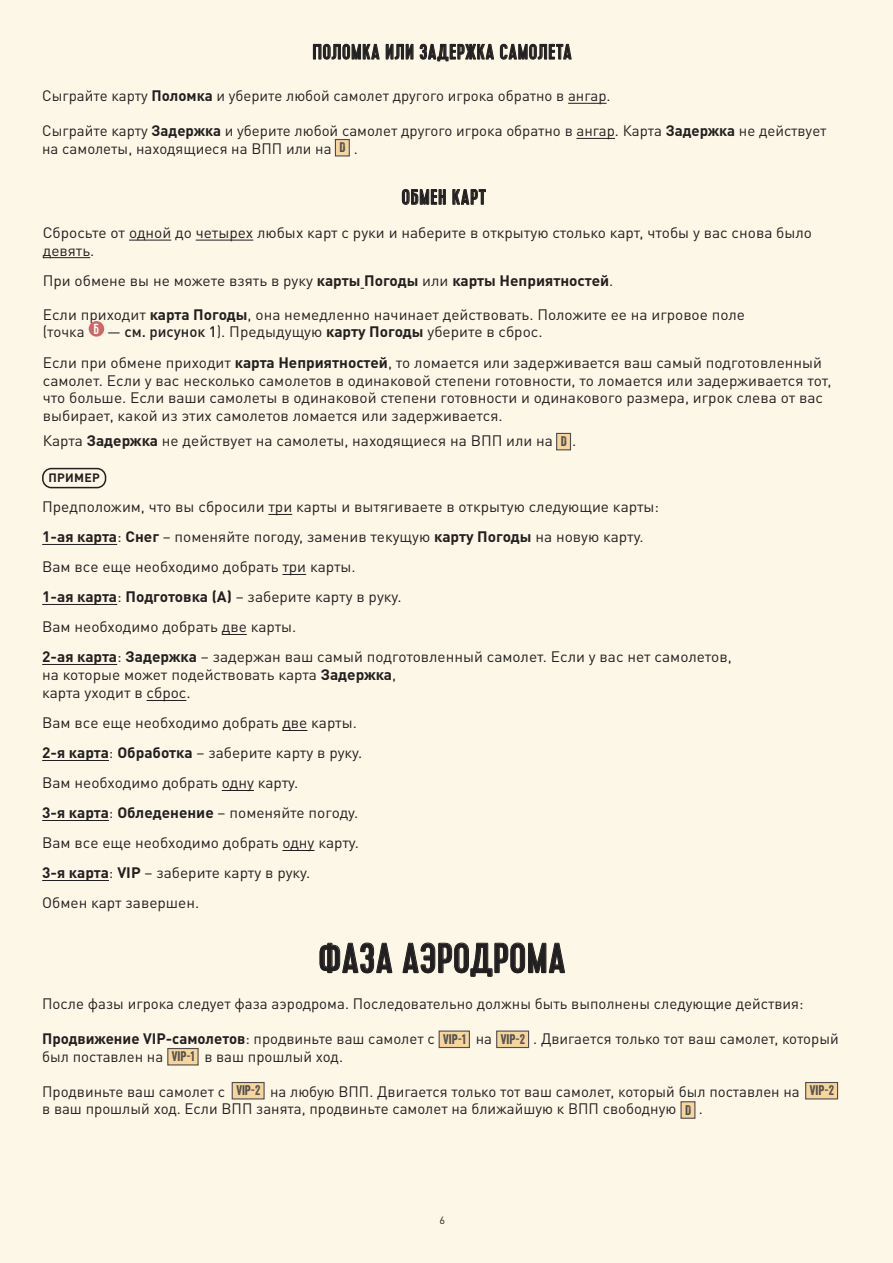
<style>
.page{position:relative;width:893px;height:1263px;background:#fdf5e2}
.page>*{position:absolute;margin:0;border:0;box-sizing:border-box;transform-origin:0 0}
.t1{font:500 42px "Cervo";color:#221f20}
.t2{font:500 21px "Cervo";letter-spacing:.03em;color:#221f20}
.t3{font:15px/30px "DIN Pro";color:#221f20}
.t4{font:700 15px "DIN Pro";color:#221f20}
.t5{font:500 14.55px "Cervo";color:#fff}
.t6{font:13.5px "Veneer";color:#4e4d4b}
.t7{font:700 12px "DIN Pro";letter-spacing:.02em;color:#221f20}
.t8{font:10.5px "DIN Pro";color:#221f20}
.s1{font-weight:700}
.s2{font-weight:500}
.s3{font-weight:400}
</style>
<div class="page">
<svg style="left:268px;top:514px;width:24px;height:1px"></svg>
<hr style="left:42px;top:544px;width:75px;height:1px;background:#221f20">
<svg style="left:282px;top:574px;width:24px;height:1px"></svg>
<hr style="left:42px;top:604px;width:75px;height:1px;background:#221f20">
<svg style="left:222px;top:634px;width:25px;height:1px"></svg>
<hr style="left:42px;top:664px;width:75px;height:1px;background:#221f20">
<hr style="left:147px;top:700px;width:39px;height:1px;background:#221f20">
<svg style="left:282px;top:730px;width:25px;height:1px"></svg>
<hr style="left:42px;top:760px;width:67px;height:1px;background:#221f20">
<hr style="left:222px;top:790px;width:32px;height:1px;background:#221f20">
<hr style="left:42px;top:820px;width:67px;height:1px;background:#221f20">
<hr style="left:282px;top:850px;width:32px;height:1px;background:#221f20">
<hr style="left:42px;top:880px;width:67px;height:1px;background:#221f20">
<div style="left:42px;top:468px;width:64px;height:20px;border:2px solid #221f20;border-radius:9px"></div>
<div style="left:556px;top:433px;width:15px;height:17px;background:#f6d59e;border:1px solid #4e4d4b"></div>
<div style="left:439px;top:1030px;width:31px;height:18px;background:#f6d59e;border:1px solid #4e4d4b"></div>
<div style="left:167px;top:1048px;width:32px;height:17px;background:#f6d59e;border:1px solid #4e4d4b"></div>
<div style="left:496px;top:1030px;width:33px;height:18px;background:#f6d59e;border:1px solid #4e4d4b"></div>
<hr style="left:568px;top:103px;width:39px;height:1px;background:#221f20">
<hr style="left:576px;top:138px;width:39px;height:1px;background:#221f20">
<div style="left:335px;top:139px;width:15px;height:17px;background:#f6d59e;border:1px solid #4e4d4b"></div>
<hr style="left:129px;top:240px;width:42px;height:1px;background:#221f20">
<hr style="left:196px;top:240px;width:57px;height:1px;background:#221f20">
<hr style="left:43px;top:257px;width:47px;height:1px;background:#221f20">
<div style="left:89px;top:321px;width:15px;height:16px;background:#cf6768;border-radius:50%"></div>
<svg style="left:313px;top:43px;width:67px;height:17px"></svg>
<svg style="left:386px;top:44px;width:28px;height:16px"></svg>
<svg style="left:420px;top:43px;width:74px;height:19px"></svg>
<svg style="left:500px;top:43px;width:72px;height:17px"></svg>
<svg style="left:402px;top:189px;width:44px;height:16px"></svg>
<svg style="left:452px;top:189px;width:34px;height:16px"></svg>
<svg style="left:320px;top:943px;width:72px;height:30px"></svg>
<svg style="left:403px;top:943px;width:162px;height:34px"></svg>
<div style="left:680px;top:1101px;width:15px;height:18px;background:#f6d59e;border:1px solid #4e4d4b"></div>
<div style="left:232px;top:1082px;width:33px;height:17px;background:#f6d59e;border:1px solid #4e4d4b"></div>
<div style="left:805px;top:1082px;width:33px;height:17px;background:#f6d59e;border:1px solid #4e4d4b"></div>
<h2 class="t2" style="left:312px;top:40px;width:261px">ПОЛОМКА ИЛИ ЗАДЕРЖКА САМОЛЕТА</h2>
<p class="t3" style="left:42px;top:81px;width:570px">Сыграйте карту <span class="s1">Поломка</span> и уберите любой самолет другого игрока обратно в ангар.</p>
<p class="t3" style="left:42px;top:122px;width:786px;line-height:17.5px">Сыграйте карту <span class="s1">Задержка</span> и уберите любой самолет другого игрока обратно в ангар. Карта <span class="s1">Задержка</span> не действует на самолеты, находящиеся на ВПП или на</p>
<p class="t3" style="left:354px;top:133px;width:6px">.</p>
<p class="t6" style="left:340px;top:139px;width:7px">D</p>
<h2 class="t2" style="left:402px;top:185px;width:86px">ОБМЕН КАРТ</h2>
<p class="t3" style="left:43px;top:224px;width:771px;line-height:17.5px">Сбросьте от одной до четырех любых карт с руки и наберите в открытую столько карт, чтобы у вас снова было девять.</p>
<p class="t3" style="left:43px;top:265px;width:572px">При обмене вы не можете взять в руку <span class="s1">карты Погоды</span> или <span class="s1">карты Неприятностей</span>.</p>
<p class="t3" style="left:43px;top:305px;width:704px;line-height:17.5px">Если приходит <span class="s1">карта Погоды</span>, она немедленно начинает действовать. Положите ее на игровое поле (точка</p>
<p class="t5" style="left:93px;top:321px;width:7px">Б</p>
<p class="t3" style="left:43px;top:316px;width:781px;line-height:30.6px;text-indent:64px">— <span class="s2">см. рисунок 1</span>). Предыдущую <span class="s1">карту Погоды</span> уберите в сброс.<br>Если при обмене приходит <span class="s1">карта Неприятностей</span>, то ломается или задерживается ваш самый подготовленный</p>
<p class="t3" style="left:43px;top:371px;width:790px;line-height:17.5px">самолет. Если у вас несколько самолетов в одинаковой степени готовности, то ломается или задерживается тот, что больше. Если ваши самолеты в одинаковой степени готовности и одинакового размера, игрок слева от вас выбирает, какой из этих самолетов ломается или задерживается.</p>
<p class="t3" style="left:43px;top:426px;width:512px">Карта <span class="s1">Задержка</span> не действует на самолеты, находящиеся на ВПП или на</p>
<p class="t3" style="left:572px;top:426px;width:6px">.</p>
<p class="t6" style="left:561px;top:433px;width:7px">D</p>
<p class="t7" style="left:48px;top:470px;width:53px">ПРИМЕР</p>
<p class="t3" style="left:42px;top:492px;width:691px">Предположим, что вы сбросили три карты и вытягиваете в открытую следующие карты:<br><span class="s1">1-ая карта</span>: <span class="s1">Снег</span> – поменяйте погоду, заменив текущую <span class="s1">карту Погоды</span> на новую карту.<br>Вам все еще необходимо добрать три карты.<br><span class="s1">1-ая карта</span>: <span class="s1">Подготовка (А)</span> – заберите карту в руку.<br>Вам необходимо добрать две карты.<br><span class="s1">2-ая карта</span>: <span class="s1">Задержка</span> – задержан ваш самый подготовленный самолет. Если у вас нет самолетов,</p>
<p class="t3" style="left:42px;top:666px;width:356px;line-height:18px">на которые может подействовать карта <span class="s1">Задержка</span>, карта уходит в сброс.</p>
<p class="t3" style="left:42px;top:708px;width:322px">Вам все еще необходимо добрать две карты.<br><span class="s1">2-я карта</span>: <span class="s1">Обработка</span> – заберите карту в руку.<br>Вам необходимо добрать одну карту.<br><span class="s1">3-я карта</span>: <span class="s1">Обледенение</span> – поменяйте погоду.<br>Вам все еще необходимо добрать одну карту.<br><span class="s1">3-я карта</span>: <span class="s1">VIP</span> – заберите карту в руку.<br>Обмен карт завершен.</p>
<h1 class="t1" style="left:318px;top:933px;width:249px">ФАЗА АЭРОДРОМА</h1>
<p class="t3" style="left:42px;top:988px;width:763px">После фазы игрока следует фаза аэродрома. Последовательно должны быть выполнены следующие действия:</p>
<p class="t4" style="left:42px;top:1029px;width:394px">Продвижение VIP-самолетов<span class="s3">: продвиньте ваш самолет с</span></p>
<p class="t3" style="left:476px;top:1023px;width:18px">на</p>
<p class="t3" style="left:533px;top:1023px;width:307px">. Двигается только тот ваш самолет, который</p>
<p class="t3" style="left:42px;top:1041px;width:123px">был поставлен на</p>
<p class="t3" style="left:204px;top:1041px;width:140px">в ваш прошлый ход.</p>
<p class="t3" style="left:42px;top:1076px;width:185px">Продвиньте ваш самолет с</p>
<p class="t6" style="left:501px;top:1031px;width:26px">Vip-2</p>
<p class="t6" style="left:443px;top:1031px;width:24px">Vip-1</p>
<p class="t6" style="left:172px;top:1048px;width:24px">Vip-1</p>
<p class="t6" style="left:236px;top:1082px;width:26px">Vip-2</p>
<p class="t6" style="left:810px;top:1082px;width:26px">Vip-2</p>
<p class="t3" style="left:42px;top:1082px;width:759px;line-height:17.5px;text-indent:228px">на любую ВПП. Двигается только тот ваш самолет, который был поставлен на в ваш прошлый ход. Если ВПП занята, продвиньте самолет на ближайшую к ВПП свободную</p>
<p class="t6" style="left:685px;top:1102px;width:7px">D</p>
<p class="t3" style="left:699px;top:1093px;width:6px">.</p>
<p class="t8" style="left:439px;top:1213px;width:7px">6</p>
</div>
